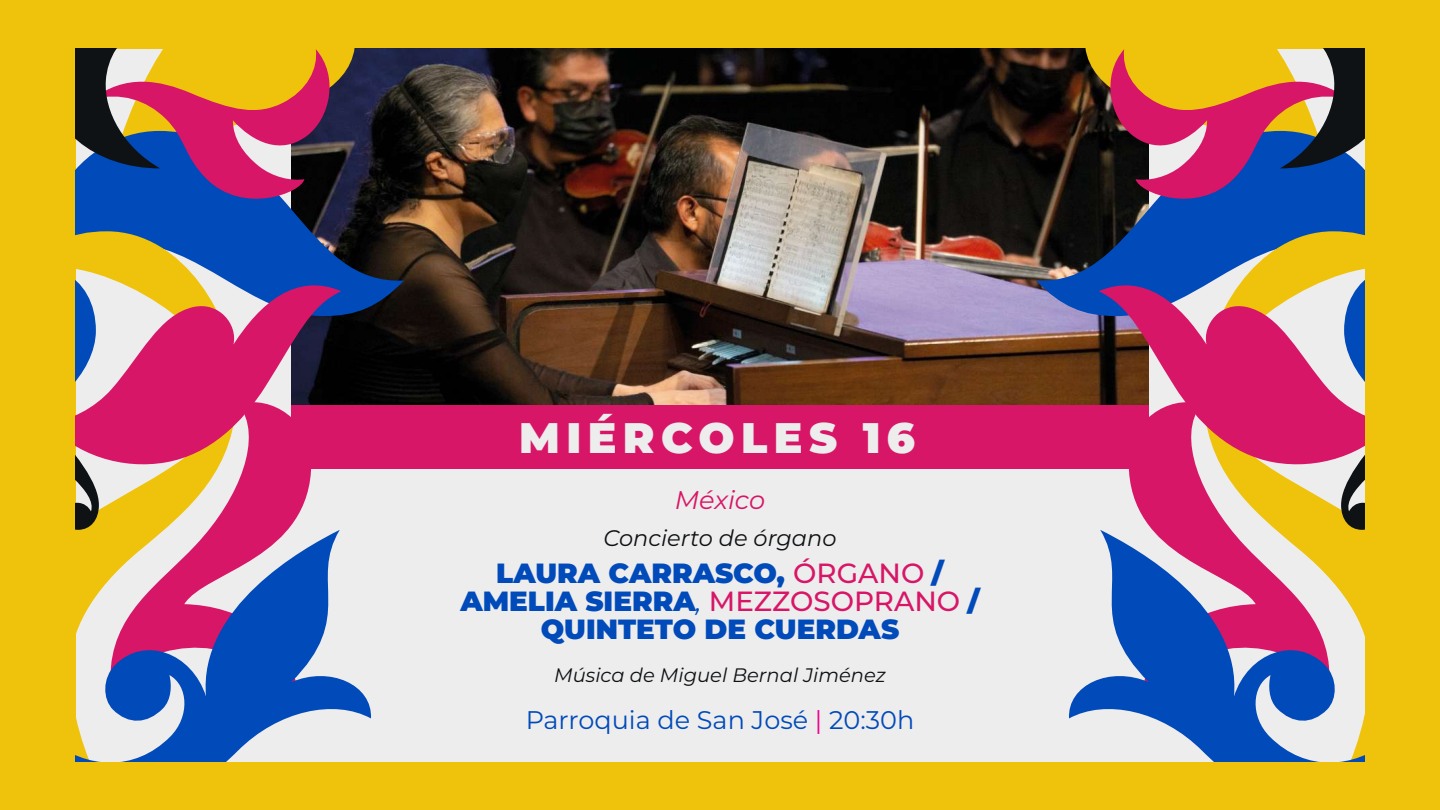
<style>
.page{position:relative;width:1440px;height:810px;background:#efc30b}
.page>*{position:absolute;margin:0;border:0;box-sizing:border-box;transform-origin:0 0}
.t1{font:900 42.67px "Montserrat";letter-spacing:.15em;color:#eeeded}
.t2{font:900 27.75px/27.8px "Montserrat";color:#004aba;text-align:center}
.t3{font:italic 25.58px "Montserrat";color:#d71667}
.t4{font:25.5px "Montserrat";color:#004aba}
.t5{font:italic 22.5px "Montserrat";color:#0e1215}
.t6{font:italic 19.5px "Montserrat";color:#0e1215}
.s1{font-weight:500;color:#d71667}
.s2{font-weight:400;font-style:italic}
.s3{color:#ed028c}
</style>
<div class="page">
<div style="left:76px;top:49px;width:1288px;height:712px;background:#eeeded"></div>
<img style="left:404px;top:49px;width:632px;height:357px">
<div style="left:291px;top:406px;width:858px;height:63px;background:#d71667"></div>
<svg style="left:237px;top:470px;width:74px;height:60px;fill:#d71667"></svg>
<svg style="left:76px;top:49px;width:328px;height:357px"></svg>
<svg style="left:76px;top:231px;width:161px;height:299px;fill:#efc30b"></svg>
<svg style="left:76px;top:530px;width:295px;height:231px"></svg>
<svg style="left:76px;top:470px;width:23px;height:60px"></svg>
<svg style="left:76px;top:49px;width:263px;height:166px"></svg>
<svg style="left:76px;top:272px;width:265px;height:198px;fill:#d71667"></svg>
<svg style="left:1129px;top:470px;width:74px;height:60px;fill:#d71667"></svg>
<svg style="left:1036px;top:49px;width:328px;height:357px"></svg>
<svg style="left:1203px;top:231px;width:161px;height:299px;fill:#efc30b"></svg>
<svg style="left:1069px;top:530px;width:295px;height:231px"></svg>
<svg style="left:1341px;top:470px;width:23px;height:60px"></svg>
<svg style="left:1101px;top:49px;width:263px;height:166px"></svg>
<svg style="left:1099px;top:272px;width:265px;height:198px;fill:#d71667"></svg>
<h1 class="t1" style="left:519px;top:406px;width:398px">MIÉRCOLES 16</h1>
<p class="t3" style="left:675px;top:482px;width:92px">México</p>
<p class="t5" style="left:603px;top:522px;width:235px">Concierto de órgano</p>
<p class="t2" style="left:460px;top:558px;width:521px">LAURA CARRASCO, <span class="s1">ÓRGANO</span> /<br>AMELIA SIERRA<span class="s2">,</span> <span class="s1">MEZZOSOPRANO</span> /<br>QUINTETO DE CUERDAS</p>
<p class="t6" style="left:554px;top:662px;width:333px">Música de Miguel Bernal Jiménez</p>
<p class="t4" style="left:526px;top:703px;width:390px">Parroquia de San José <span class="s3">|</span> 20:30h</p>
</div>
